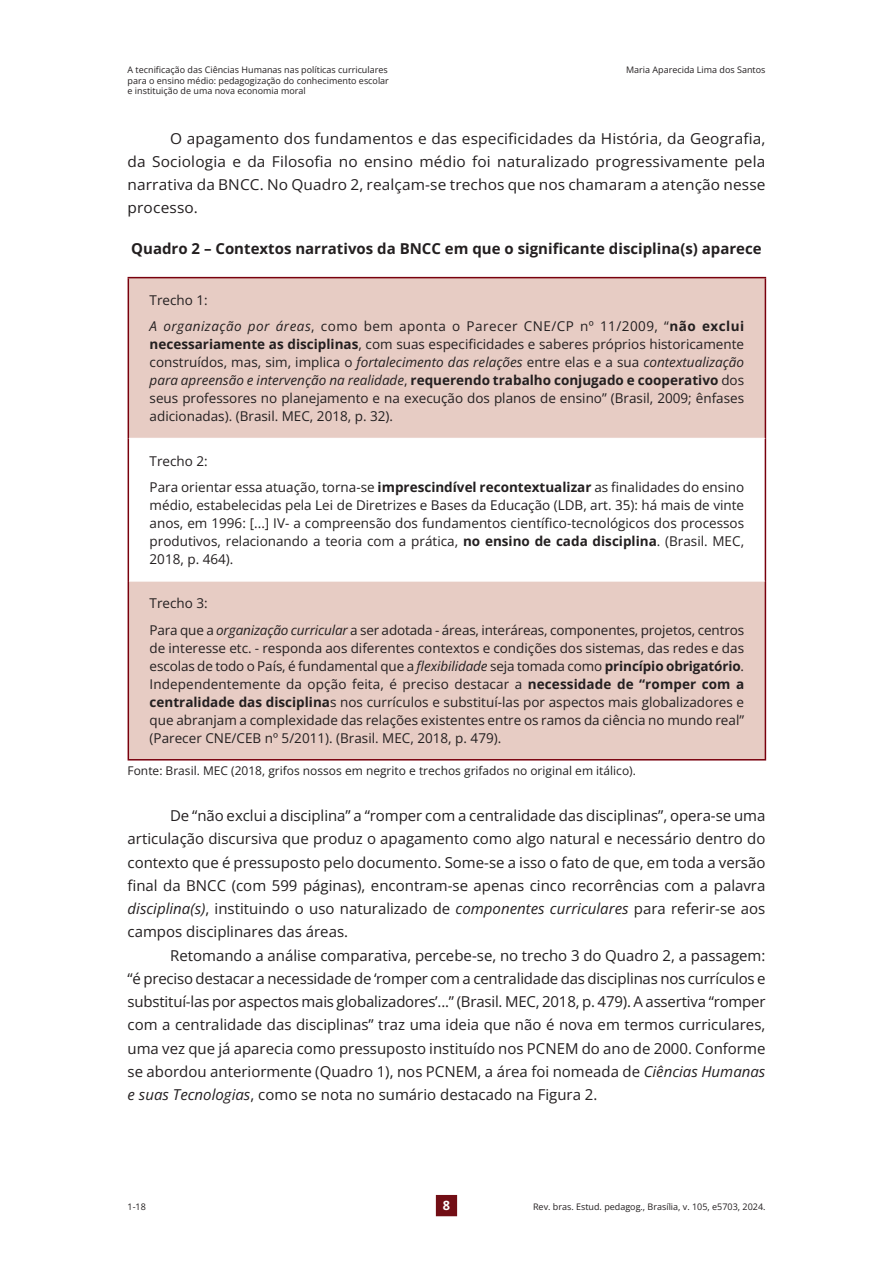
<style>
.page{position:relative;width:893px;height:1263px;background:#fff}
.page>*{position:absolute;margin:0;border:0;box-sizing:border-box;transform-origin:0 0}
._01_-_Corpo_do_texto{font:15px/23.2px "Open Sans";color:#231f20;text-align:justify}
._01_-_Titulo_Tabelas__quadros__graficos_e{font:700 15px "Open Sans";color:#231f20}
._01_-_Texto_Tabela{font:13.5px/18px "Open Sans";color:#231f20;text-align:justify}
.t1{font:700 12.75px "Open Sans";color:#fff}
._01_-_Fonte_da_tabela{font:12px "Open Sans";color:#231f20}
.t2{font:9px/10.5px "Open Sans";color:#231f20}
.s1{font-style:italic}
.s2{font-weight:700}
</style>
<div class="page">
<div style="left:436px;top:1195px;width:21px;height:21px;background:#720e15"></div>
<svg style="left:129px;top:278px;width:636px;height:481px;fill:#e7ccc4"></svg>
<hr style="left:128px;top:277px;width:638px;height:1px;background:#79000d">
<hr style="left:128px;top:278px;width:1px;height:160px;background:#79000d">
<hr style="left:765px;top:278px;width:1px;height:160px;background:#79000d">
<hr style="left:128px;top:438px;width:1px;height:143px;background:#79000d">
<hr style="left:765px;top:438px;width:1px;height:143px;background:#79000d">
<hr style="left:128px;top:581px;width:1px;height:178px;background:#79000d">
<hr style="left:765px;top:581px;width:1px;height:178px;background:#79000d">
<hr style="left:128px;top:759px;width:638px;height:1px;background:#79000d">
<hr style="left:129px;top:438px;width:636px;height:1px;background:#fff">
<hr style="left:129px;top:580px;width:636px;height:2px;background:#fff">
<p class="t2" style="left:128px;top:65px;width:263px">A tecnificação das Ciências Humanas nas políticas curriculares para o ensino médio: pedagogização do conhecimento escolar e instituição de uma nova economia moral</p>
<p class="t2" style="left:626px;top:65px;width:141px">Maria Aparecida Lima dos Santos</p>
<p class="_01_-_Corpo_do_texto" style="left:128px;top:126px;width:639px;text-indent:43px">O apagamento dos fundamentos e das especificidades da História, da Geografia, da Sociologia e da Filosofia no ensino médio foi naturalizado progressivamente pela narrativa da BNCC. No Quadro 2, realçam-se trechos que nos chamaram a atenção nesse processo.</p>
<p class="_01_-_Titulo_Tabelas__quadros__graficos_e" style="left:131px;top:238px;width:632px">Quadro 2 – Contextos narrativos da BNCC em que o significante disciplina(s) aparece</p>
<p class="_01_-_Texto_Tabela" style="left:150px;top:291px;width:60px">Trecho 1:</p>
<p class="_01_-_Texto_Tabela" style="left:150px;top:317px;width:596px"><span class="s1">A organização por áreas</span>, como bem aponta o Parecer CNE/CP nº 11/2009, “<span class="s2">não exclui necessariamente as disciplinas</span>, com suas especificidades e saberes próprios historicamente construídos, mas, sim, implica o <span class="s1">fortalecimento das relações</span> entre elas e a sua <span class="s1">contextualização para apreensão e intervenção na realidade</span>, <span class="s2">requerendo trabalho conjugado e cooperativo</span> dos seus professores no planejamento e na execução dos planos de ensino” (Brasil, 2009; ênfases adicionadas). (Brasil. MEC, 2018, p. 32).</p>
<p class="_01_-_Texto_Tabela" style="left:150px;top:451px;width:60px">Trecho 2:</p>
<p class="_01_-_Texto_Tabela" style="left:150px;top:478px;width:596px">Para orientar essa atuação, torna-se <span class="s2">imprescindível recontextualizar</span> as finalidades do ensino médio, estabelecidas pela Lei de Diretrizes e Bases da Educação (LDB, art. 35): há mais de vinte anos, em 1996: [...] IV- a compreensão dos fundamentos científico-tecnológicos dos processos produtivos, relacionando a teoria com a prática, <span class="s2">no ensino de cada disciplina</span>. (Brasil. MEC, 2018, p. 464).</p>
<p class="_01_-_Texto_Tabela" style="left:150px;top:594px;width:60px">Trecho 3:</p>
<p class="_01_-_Texto_Tabela" style="left:150px;top:620px;width:596px">Para que a <span class="s1">organização curricular</span> a ser adotada - áreas, interáreas, componentes, projetos, centros de interesse etc. - responda aos diferentes contextos e condições dos sistemas, das redes e das escolas de todo o País, é fundamental que a <span class="s1">flexibilidade</span> seja tomada como <span class="s2">princípio obrigatório</span>.<br>Independentemente da opção feita, é preciso destacar a <span class="s2">necessidade de “romper com a centralidade das disciplina</span>s nos currículos e substituí-las por aspectos mais globalizadores e que abranjam a complexidade das relações existentes entre os ramos da ciência no mundo real” (Parecer CNE/CEB nº 5/2011). (Brasil. MEC, 2018, p. 479).</p>
<p class="_01_-_Fonte_da_tabela" style="left:128px;top:763px;width:510px">Fonte: Brasil. MEC (2018, grifos nossos em negrito e trechos grifados no original em itálico).</p>
<p class="_01_-_Corpo_do_texto" style="left:128px;top:803px;width:639px;text-indent:43px">De “não exclui a disciplina” a “romper com a centralidade das disciplinas”, opera-se uma articulação discursiva que produz o apagamento como algo natural e necessário dentro do contexto que é pressuposto pelo documento. Some-se a isso o fato de que, em toda a versão final da BNCC (com 599 páginas), encontram-se apenas cinco recorrências com a palavra <span class="s1">disciplina(s)</span>, instituindo o uso naturalizado de <span class="s1">componentes curriculares</span> para referir-se aos campos disciplinares das áreas.</p>
<p class="_01_-_Corpo_do_texto" style="left:128px;top:943px;width:639px;text-indent:43px">Retomando a análise comparativa, percebe-se, no trecho 3 do Quadro 2, a passagem: “é preciso destacar a necessidade de ‘romper com a centralidade das disciplinas nos currículos e substituí-las por aspectos mais globalizadores’...” (Brasil. MEC, 2018, p. 479). A assertiva “romper com a centralidade das disciplinas” traz uma ideia que não é nova em termos curriculares, uma vez que já aparecia como pressuposto instituído nos PCNEM do ano de 2000. Conforme se abordou anteriormente (Quadro 1), nos PCNEM, a área foi nomeada de <span class="s1">Ciências Humanas e suas Tecnologias</span>, como se nota no sumário destacado na Figura 2.</p>
<p class="t1" style="left:443px;top:1197px;width:9px">8</p>
<p class="t2" style="left:128px;top:1201px;width:20px">1-18</p>
<p class="t2" style="left:533px;top:1201px;width:234px">Rev. bras. Estud. pedagog., Brasília, v. 105, e5703, 2024.</p>
</div>
